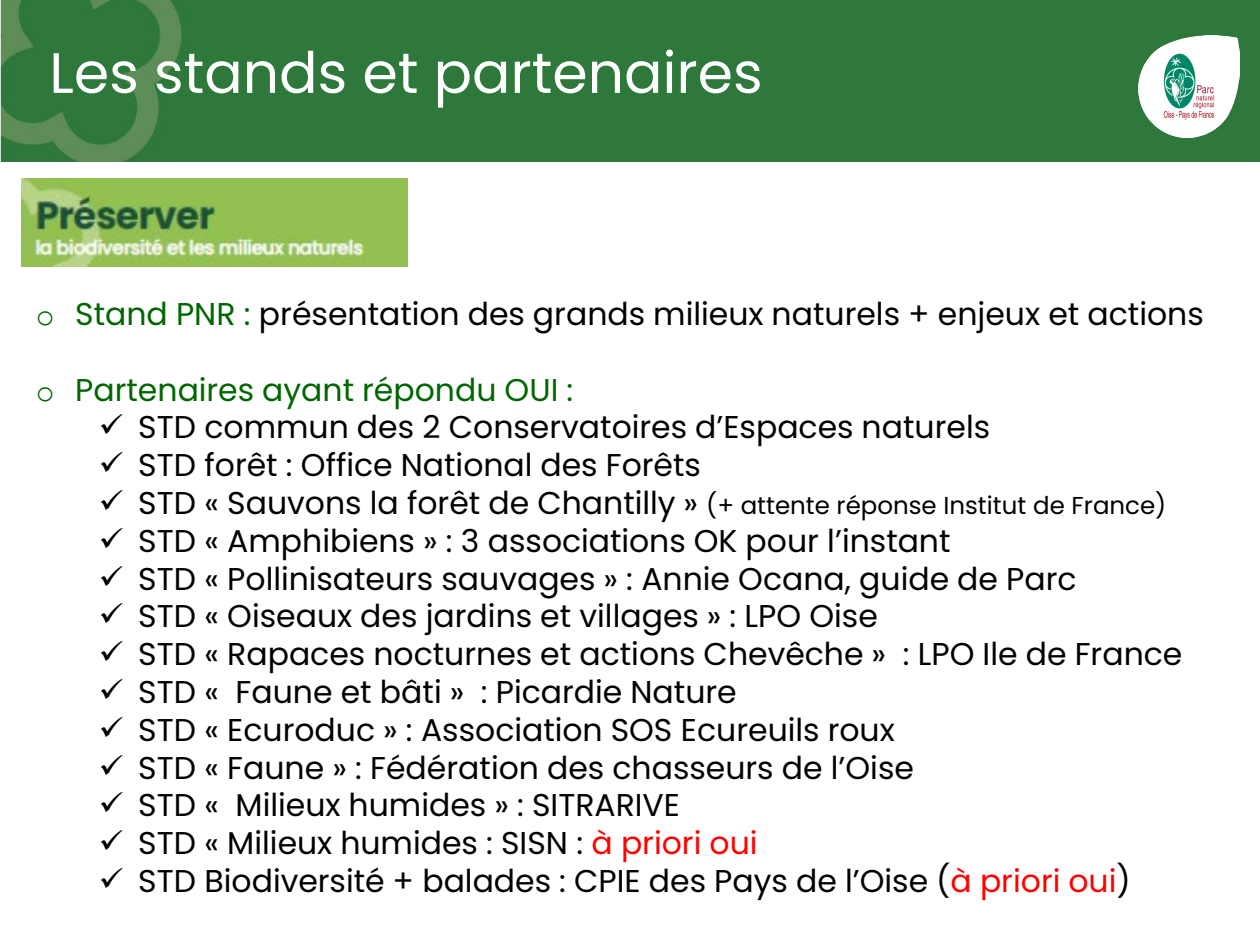
<style>
.page{position:relative;width:1260px;height:945px;background:#fff}
.page>*{position:absolute;margin:0;border:0;box-sizing:border-box;transform-origin:0 0}
.t1{font:56.88px "Poppins";color:#fff}
.t2{font:31.5px "Poppins";color:#000}
.t3{font:31.5px "Poppins";color:#060}
.t4{font:24.5px "Poppins";color:#000}
.s1{font-family:"Courier New";color:#060}
.s2{color:#060}
.s3{font-family:"Courier New"}
.s4{font-size:31.5px}
.s5{color:#f00}
</style>
<div class="page">
<div style="left:0;top:0;width:1260px;height:161px;background:#2e783b"></div>
<img style="left:1138px;top:36px;width:102px;height:101px">
<img style="left:21px;top:178px;width:387px;height:88px">
<h2 class="t1" style="left:49px;top:40px;width:715px">Les stands et partenaires</h2>
<p class="t2" style="left:36px;top:296px;width:1170px"><span class="s1">o</span> <span class="s2">Stand PNR :</span> présentation des grands milieux naturels + enjeux et actions</p>
<p class="t3" style="left:36px;top:371px;width:539px"><span class="s3">o</span> Partenaires ayant répondu OUI :</p>
<p class="t2" style="left:99px;top:409px;width:893px">✓ STD commun des 2 Conservatoires d’Espaces naturels</p>
<p class="t2" style="left:99px;top:447px;width:604px">✓ STD forêt : Office National des Forêts</p>
<p class="t4" style="left:99px;top:491px;width:1069px">✓ <span class="s4">STD « Sauvons la forêt de Chantilly »</span> (+ attente réponse Institut de France)</p>
<p class="t2" style="left:99px;top:523px;width:853px">✓ STD « Amphibiens » : 3 associations OK pour l’instant</p>
<p class="t2" style="left:99px;top:560px;width:979px">✓ STD « Pollinisateurs sauvages » : Annie Ocana, guide de Parc</p>
<p class="t2" style="left:99px;top:598px;width:781px">✓ STD « Oiseaux des jardins et villages » : LPO Oise</p>
<p class="t2" style="left:99px;top:636px;width:1085px">✓ STD « Rapaces nocturnes et actions Chevêche » : LPO Ile de France</p>
<p class="t2" style="left:99px;top:674px;width:639px">✓ STD « Faune et bâti » : Picardie Nature</p>
<p class="t2" style="left:99px;top:712px;width:798px">✓ STD « Ecuroduc » : Association SOS Ecureuils roux</p>
<p class="t2" style="left:99px;top:749px;width:817px">✓ STD « Faune » : Fédération des chasseurs de l’Oise</p>
<p class="t2" style="left:99px;top:787px;width:583px">✓ STD « Milieux humides » : SITRARIVE</p>
<p class="t2" style="left:99px;top:825px;width:660px">✓ STD « Milieux humides : SISN : <span class="s5">à priori oui</span></p>
<p class="t2" style="left:99px;top:863px;width:1034px">✓ STD Biodiversité + balades : CPIE des Pays de l’Oise (<span class="s5">à priori oui</span>)</p>
</div>
